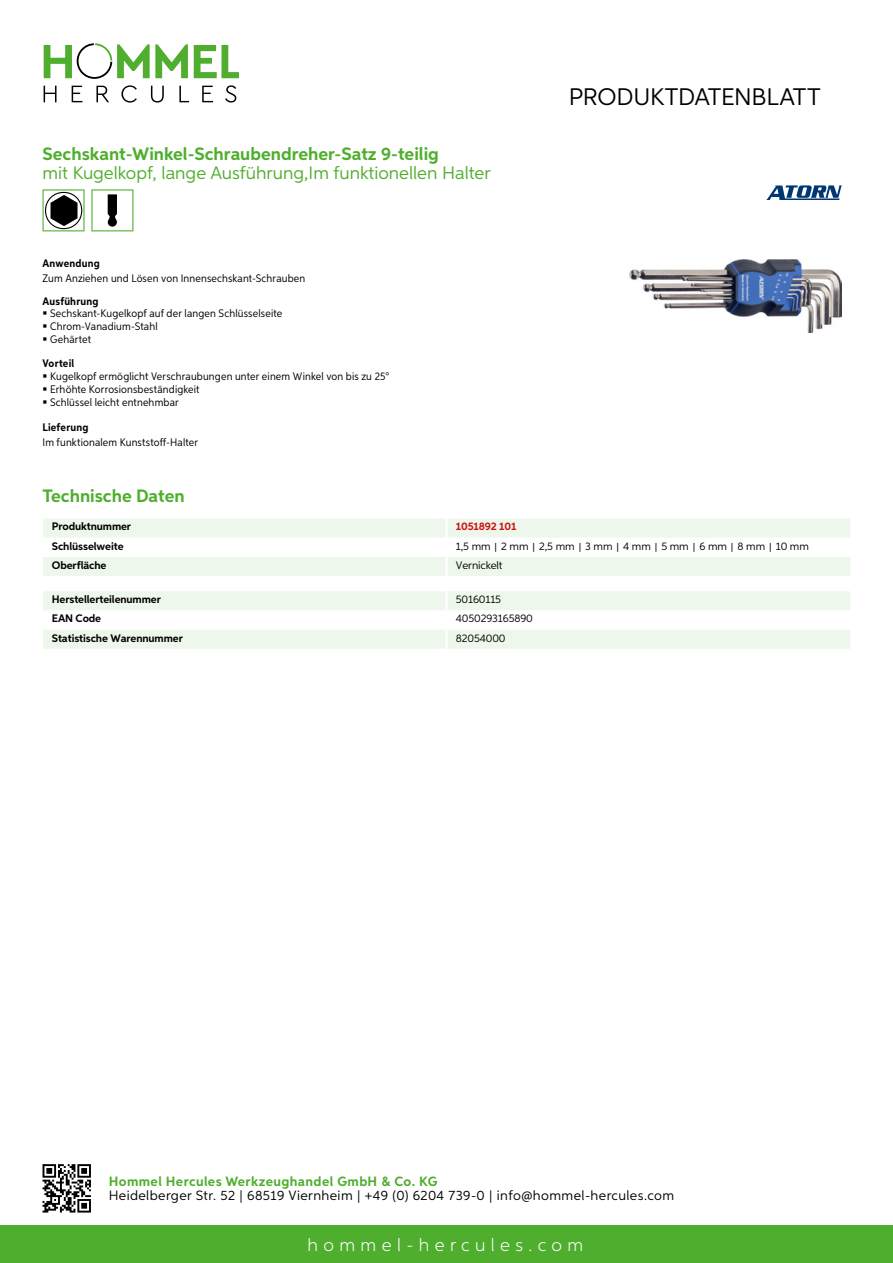
<style>
.page{position:relative;width:893px;height:1263px;background:#fff}
.page>*{position:absolute;margin:0;border:0;box-sizing:border-box;transform-origin:0 0}
.t1{font:24px "Aspira";letter-spacing:-.01em;color:#000}
.t2{font:700 18px "Aspira";color:#50ae2f}
.t3{font:18px "Aspira";color:#50ae2f}
.t4{font:300 18px "Aspira";letter-spacing:.3em;color:#fff}
.t5{font:13.5px "Aspira";letter-spacing:.03em;color:#000}
.t6{font:700 13.5px "Aspira";letter-spacing:.03em;color:#50ae2f}
.t7{font:10.95px/12.8px "Aspira Nar";letter-spacing:.015em;color:#000}
.t8{font:700 10.95px "Aspira";letter-spacing:-.01em;color:#000}
.t9{font:10.95px "Aspira";letter-spacing:-.01em;color:#000}
.t10{font:700 10.95px "Aspira Nar";letter-spacing:.02em;color:#000}
.t11{font:700 10.95px "Aspira";letter-spacing:-.01em;color:#cd1013}
.s1{font-family:"Wuerth Global";font-size:10.5px}
</style>
<div class="page">
<div style="left:0;top:1226px;width:893px;height:37px;background:#50ae2f"></div>
<svg style="left:43px;top:1164px;width:48px;height:48px"></svg>
<svg style="left:194px;top:45px;width:45px;height:33px"></svg>
<svg style="left:44px;top:43px;width:144px;height:36px"></svg>
<svg style="left:44px;top:86px;width:13px;height:16px"></svg>
<svg style="left:72px;top:86px;width:10px;height:16px"></svg>
<svg style="left:96px;top:86px;width:13px;height:16px"></svg>
<svg style="left:121px;top:85px;width:16px;height:18px"></svg>
<svg style="left:151px;top:86px;width:13px;height:17px"></svg>
<svg style="left:179px;top:86px;width:10px;height:16px"></svg>
<svg style="left:202px;top:86px;width:11px;height:16px"></svg>
<svg style="left:225px;top:85px;width:11px;height:18px"></svg>
<svg style="left:43px;top:519px;width:807px;height:57px"></svg>
<hr style="left:445px;top:557px;width:3px;height:19px;background:#fff">
<svg style="left:43px;top:591px;width:807px;height:58px"></svg>
<hr style="left:445px;top:630px;width:3px;height:19px;background:#fff">
<svg style="left:43px;top:189px;width:42px;height:42px"></svg>
<svg style="left:91px;top:189px;width:42px;height:42px"></svg>
<img style="left:629px;top:259px;width:213px;height:74px">
<svg style="left:766px;top:185px;width:76px;height:15px"></svg>
<h2 class="t2" style="left:43px;top:142px;width:398px">Sechskant-Winkel-Schraubendreher-Satz 9-teilig</h2>
<h2 class="t3" style="left:43px;top:162px;width:450px">mit Kugelkopf, lange Ausführung,Im funktionellen Halter</h2>
<p class="t10" style="left:43px;top:257px;width:59px">Anwendung</p>
<p class="t7" style="left:43px;top:272px;width:264px">Zum Anziehen und Lösen von Innensechskant-Schrauben</p>
<p class="t10" style="left:43px;top:294px;width:58px">Ausführung</p>
<p class="t7" style="left:50px;top:307px;width:234px">Sechskant-Kugelkopf auf der langen Schlüsselseite<br>Chrom-Vanadium-Stahl<br>Gehärtet</p>
<p class="t10" style="left:43px;top:357px;width:33px">Vorteil</p>
<p class="t7" style="left:50px;top:370px;width:341px">Kugelkopf ermöglicht Verschraubungen unter einem Winkel von bis zu 25°<br>Erhöhte Korrosionsbeständigkeit<br>Schlüssel leicht entnehmbar</p>
<p class="t10" style="left:43px;top:420px;width:47px">Lieferung</p>
<p class="t7" style="left:43px;top:436px;width:157px">Im funktionalem Kunststoff-Halter</p>
<h1 class="t1" style="left:569px;top:82px;width:253px">Produktdatenblatt</h1>
<h2 class="t2" style="left:43px;top:484px;width:144px">Technische Daten</h2>
<p class="t8" style="left:52px;top:520px;width:81px">Produktnummer</p>
<p class="t11" style="left:456px;top:520px;width:62px">1051892 101</p>
<p class="t8" style="left:52px;top:539px;width:73px">Schlüsselweite</p>
<p class="t9" style="left:456px;top:539px;width:355px">1,5 mm <span class="s1">|</span> 2 mm <span class="s1">|</span> 2,5 mm <span class="s1">|</span> 3 mm <span class="s1">|</span> 4 mm <span class="s1">|</span> 5 mm <span class="s1">|</span> 6 mm <span class="s1">|</span> 8 mm <span class="s1">|</span> 10 mm</p>
<p class="t8" style="left:52px;top:558px;width:56px">Oberfläche</p>
<p class="t9" style="left:456px;top:558px;width:48px">Vernickelt</p>
<p class="t8" style="left:52px;top:593px;width:111px">Herstellerteilenummer</p>
<p class="t9" style="left:456px;top:593px;width:47px">50160115</p>
<p class="t8" style="left:52px;top:612px;width:51px">EAN Code</p>
<p class="t9" style="left:456px;top:612px;width:79px">4050293165890</p>
<p class="t8" style="left:52px;top:631px;width:132px">Statistische Warennummer</p>
<p class="t9" style="left:456px;top:631px;width:51px">82054000</p>
<p class="t6" style="left:109px;top:1172px;width:330px">Hommel Hercules Werkzeughandel GmbH &amp; Co. KG</p>
<p class="t5" style="left:109px;top:1187px;width:567px">Heidelberger Str. 52 | 68519 Viernheim | +49 (0) 6204 739-0 | info@hommel-hercules.com</p>
<h2 class="t4" style="left:307px;top:1234px;width:277px">hommel-hercules.com</h2>
</div>
